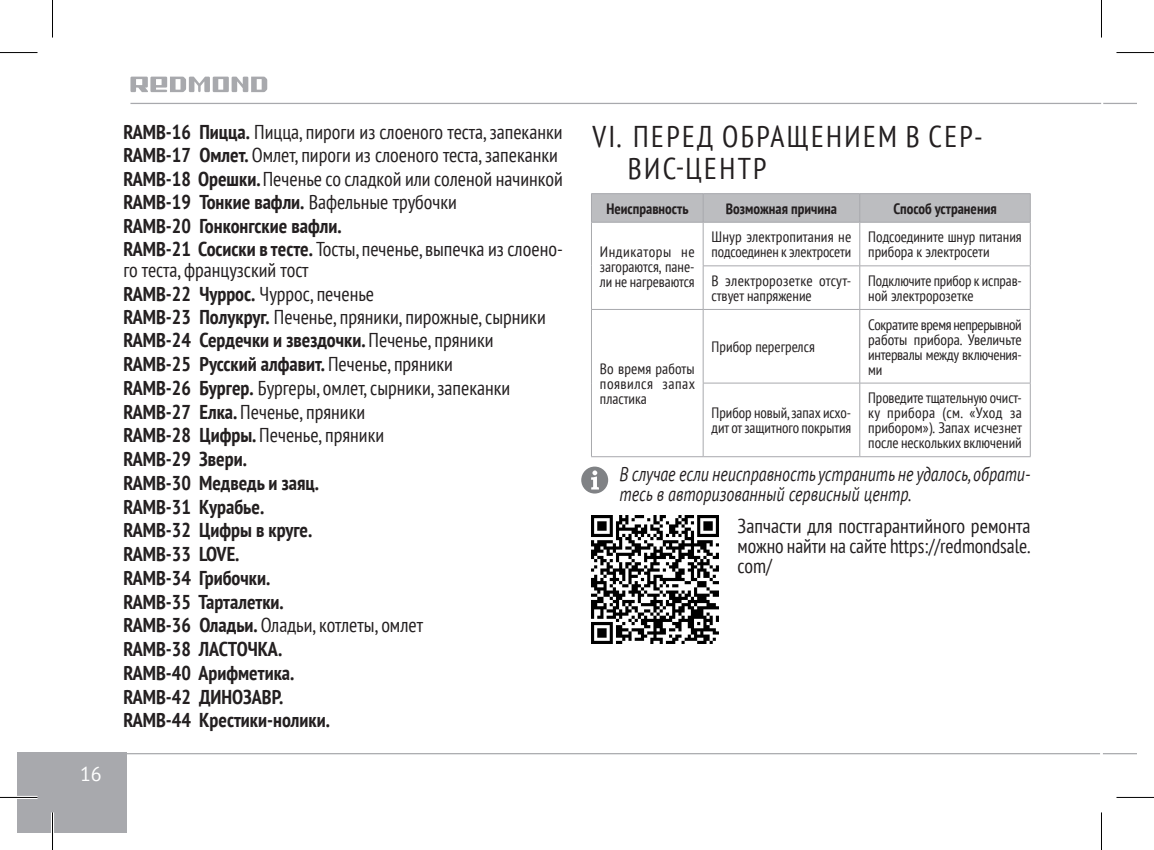
<style>
.page{position:relative;width:1154px;height:850px;background:#fff}
.page>*{position:absolute;margin:0;border:0;box-sizing:border-box;transform-origin:0 0}
.t1{font:condensed 30px/32.5px "PT Sans";letter-spacing:.08em;color:#231f20}
.t2{font:condensed 20px/20px "PT Sans";color:#231f20}
.t3{font:700 condensed 20px "PT Sans";color:#231f20}
.Footnote_1{font:italic 20px/20px "PT Sans";color:#231f20;scale:.8 1}
.t4{font:20px "PT Sans";color:#fff}
.Plain_Text{font:condensed 15px/15px "PT Sans";color:#231f20}
.Plain_Text_Header{font:700 condensed 15px "PT Sans";color:#231f20}
.s1{font-weight:700}
.s2{font-weight:400}
</style>
<div class="page">
<div style="left:17px;top:752px;width:110px;height:80px;background:#a8a9ad"></div>
<svg style="left:130px;top:77px;width:137px;height:15px"></svg>
<hr style="left:130px;top:103px;width:971px;height:1px;background:#a8a9ad">
<hr style="left:102px;top:752px;width:998px;height:2px;background:#a8a9ad">
<hr style="left:1103px;top:103px;width:34px;height:1px;background:#a8a9ad">
<hr style="left:1103px;top:752px;width:34px;height:2px;background:#a8a9ad">
<hr style="left:591px;top:222px;width:1px;height:44px;background:#a8a9ad">
<hr style="left:591px;top:266px;width:1px;height:43px;background:#a8a9ad">
<hr style="left:703px;top:222px;width:1px;height:43px;background:#a8a9ad">
<hr style="left:859px;top:222px;width:1px;height:43px;background:#a8a9ad">
<hr style="left:1030px;top:222px;width:1px;height:43px;background:#a8a9ad">
<hr style="left:703px;top:265px;width:157px;height:1px;background:#a8a9ad">
<hr style="left:703px;top:266px;width:1px;height:43px;background:#a8a9ad">
<hr style="left:860px;top:265px;width:170px;height:1px;background:#a8a9ad">
<hr style="left:859px;top:266px;width:1px;height:43px;background:#a8a9ad">
<hr style="left:1030px;top:266px;width:1px;height:43px;background:#a8a9ad">
<div style="left:591px;top:193px;width:440px;height:29px;background:#bcbdc0"></div>
<hr style="left:591px;top:222px;width:112px;height:1px;background:#a8a9ad">
<hr style="left:703px;top:222px;width:157px;height:1px;background:#a8a9ad">
<hr style="left:860px;top:222px;width:170px;height:1px;background:#a8a9ad">
<hr style="left:591px;top:309px;width:112px;height:1px;background:#a8a9ad">
<hr style="left:591px;top:309px;width:1px;height:74px;background:#a8a9ad">
<hr style="left:591px;top:383px;width:1px;height:73px;background:#a8a9ad">
<hr style="left:591px;top:456px;width:112px;height:1px;background:#a8a9ad">
<hr style="left:703px;top:309px;width:157px;height:1px;background:#a8a9ad">
<hr style="left:703px;top:309px;width:1px;height:73px;background:#a8a9ad">
<hr style="left:860px;top:309px;width:170px;height:1px;background:#a8a9ad">
<hr style="left:859px;top:309px;width:1px;height:73px;background:#a8a9ad">
<hr style="left:1030px;top:309px;width:1px;height:73px;background:#a8a9ad">
<hr style="left:703px;top:382px;width:157px;height:1px;background:#a8a9ad">
<hr style="left:703px;top:383px;width:1px;height:73px;background:#a8a9ad">
<hr style="left:860px;top:382px;width:170px;height:1px;background:#a8a9ad">
<hr style="left:859px;top:383px;width:1px;height:73px;background:#a8a9ad">
<hr style="left:1030px;top:383px;width:1px;height:73px;background:#a8a9ad">
<hr style="left:703px;top:456px;width:157px;height:1px;background:#a8a9ad">
<hr style="left:860px;top:456px;width:170px;height:1px;background:#a8a9ad">
<img style="left:591px;top:515px;width:128px;height:128px">
<svg style="left:581px;top:466px;width:27px;height:27px"></svg>
<hr style="left:0;top:795px;width:38px;height:3px;background:#fff">
<hr style="left:51px;top:812px;width:3px;height:37px;background:#fff">
<hr style="left:0;top:52px;width:38px;height:1px;background:#000">
<hr style="left:1116px;top:52px;width:38px;height:1px;background:#000">
<hr style="left:0;top:796px;width:38px;height:1px;background:#000">
<hr style="left:1116px;top:796px;width:38px;height:1px;background:#000">
<hr style="left:52px;top:0;width:1px;height:38px;background:#000">
<hr style="left:52px;top:812px;width:1px;height:37px;background:#000">
<hr style="left:1101px;top:0;width:1px;height:38px;background:#000">
<hr style="left:1101px;top:812px;width:1px;height:37px;background:#000">
<p class="t4" style="left:80px;top:760px;width:23px">16</p>
<p class="t2" style="left:123px;top:121px;width:441px"><span class="s1">RAMB-16 Пицца.</span> Пицца, пироги из слоеного теста, запеканки</p>
<p class="t2" style="left:123px;top:145px;width:436px"><span class="s1">RAMB-17 Омлет.</span> Омлет, пироги из слоеного теста, запеканки</p>
<p class="t2" style="left:123px;top:168px;width:441px"><span class="s1">RAMB-18 Орешки.</span> Печенье со сладкой или соленой начинкой</p>
<p class="t3" style="left:123px;top:189px;width:335px">RAMB-19 Тонкие вафли. <span class="s2">Вафельные трубочки</span></p>
<p class="t3" style="left:123px;top:212px;width:220px">RAMB-20 Гонконгские вафли.</p>
<p class="t2" style="left:123px;top:238px;width:441px;line-height:21.2px"><span class="s1">RAMB-21 Сосиски в тесте.</span> Тосты, печенье, выпечка из слоено&shy;го теста, французский тост</p>
<p class="t3" style="left:123px;top:280px;width:252px">RAMB-22 Чуррос. <span class="s2">Чуррос, печенье</span></p>
<p class="t2" style="left:123px;top:306px;width:424px"><span class="s1">RAMB-23 Полукруг.</span> Печенье, пряники, пирожные, сырники</p>
<p class="t3" style="left:123px;top:327px;width:372px">RAMB-24 Сердечки и звездочки. <span class="s2">Печенье, пряники</span></p>
<p class="t3" style="left:123px;top:351px;width:331px">RAMB-25 Русский алфавит. <span class="s2">Печенье, пряники</span></p>
<p class="t2" style="left:123px;top:377px;width:388px"><span class="s1">RAMB-26 Бургер.</span> Бургеры, омлет, сырники, запеканки</p>
<p class="t2" style="left:123px;top:401px;width:243px"><span class="s1">RAMB-27 Елка.</span> Печенье, пряники</p>
<p class="t2" style="left:123px;top:424px;width:262px"><span class="s1">RAMB-28 Цифры.</span> Печенье, пряники</p>
<p class="t3" style="left:123px;top:445px;width:125px">RAMB-29 Звери.</p>
<p class="t3" style="left:123px;top:469px;width:197px">RAMB-30 Медведь и заяц.</p>
<p class="t3" style="left:123px;top:493px;width:142px">RAMB-31 Курабье.</p>
<p class="t3" style="left:123px;top:517px;width:190px">RAMB-32 Цифры в круге.</p>
<p class="t3" style="left:123px;top:540px;width:118px">RAMB-33 LOVE.</p>
<p class="t3" style="left:123px;top:564px;width:148px">RAMB-34 Грибочки.</p>
<p class="t3" style="left:123px;top:588px;width:162px">RAMB-35 Тарталетки.</p>
<p class="t2" style="left:123px;top:614px;width:301px"><span class="s1">RAMB-36 Оладьи.</span> Оладьи, котлеты, омлет</p>
<p class="t3" style="left:123px;top:635px;width:160px">RAMB-38 ЛАСТОЧКА.</p>
<p class="t3" style="left:123px;top:659px;width:173px">RAMB-40 Арифметика.</p>
<p class="t3" style="left:123px;top:683px;width:161px">RAMB-42 ДИНОЗАВР.</p>
<p class="t3" style="left:123px;top:707px;width:208px">RAMB-44 Крестики-нолики.</p>
<p class="t1" style="left:628px;top:119px;width:356px;text-indent:-35px">VI. ПЕРЕД ОБРАЩЕНИЕМ В СЕР-<br>ВИС-ЦЕНТР</p>
<p class="Plain_Text_Header" style="left:606px;top:198px;width:84px">Неисправность</p>
<p class="Plain_Text_Header" style="left:726px;top:198px;width:113px">Возможная причина</p>
<p class="Plain_Text_Header" style="left:893px;top:198px;width:105px">Способ устранения</p>
<p class="Plain_Text" style="left:600px;top:243px;width:96px;text-align:justify">Индикаторы не загораются, пане&shy;ли не нагреваются</p>
<p class="Plain_Text" style="left:712px;top:229px;width:141px">Шнур электропитания не подсоединен к электросети</p>
<p class="Plain_Text" style="left:868px;top:229px;width:155px">Подсоедините шнур питания прибора к электросети</p>
<p class="Plain_Text" style="left:712px;top:273px;width:141px">В электророзетке отсут&shy;ствует напряжение</p>
<p class="Plain_Text" style="left:868px;top:273px;width:155px">Подключите прибор к исправ&shy;ной электророзетке</p>
<p class="Plain_Text" style="left:868px;top:316px;width:155px;text-align:justify">Сократите время непрерывной работы прибора. Увеличьте интервалы между включения&shy;ми</p>
<p class="Plain_Text" style="left:712px;top:339px;width:105px">Прибор перегрелся</p>
<p class="Plain_Text" style="left:600px;top:360px;width:97px;text-align:justify">Во время работы появился запах пластика</p>
<p class="Plain_Text" style="left:868px;top:390px;width:155px;text-align:justify">Проведите тщательную очист&shy;ку прибора (см. «Уход за прибором»). Запах исчезнет после нескольких включений</p>
<p class="Footnote_1" style="left:619px;top:463px;width:515px">В случае если неисправность устранить не удалось, обрати&shy;тесь в авторизованный сервисный центр.</p>
<p class="t2" style="left:738px;top:515px;width:295px;text-align:justify">Запчасти для постгарантийного ремонта можно найти на сайте https://redmondsale. com/</p>
<p class="Plain_Text" style="left:712px;top:405px;width:141px">Прибор новый, запах исхо&shy;дит от защитного покрытия</p>
</div>
